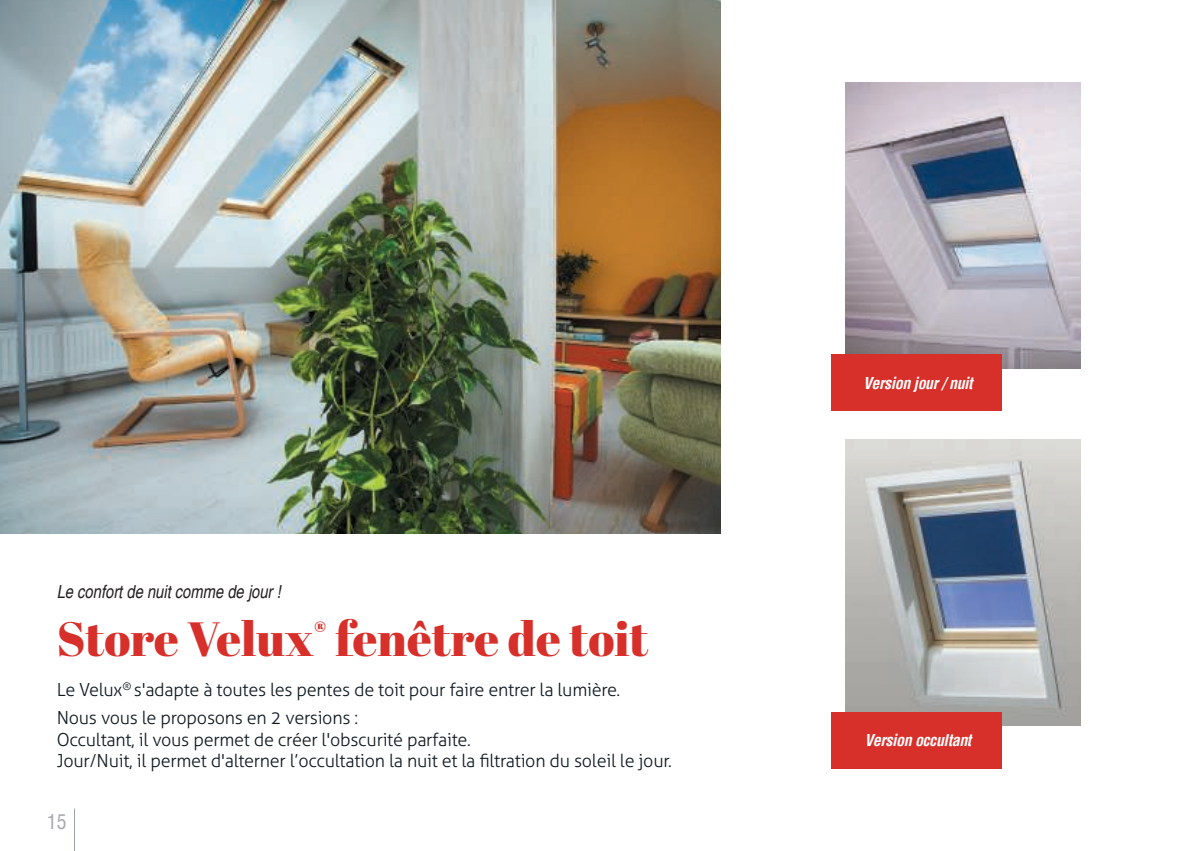
<style>
.page{position:relative;width:1191px;height:851px;background:#fff}
.page>*{position:absolute;margin:0;border:0;box-sizing:border-box;transform-origin:0 0}
.t1{font:48px "Abril Fatface";color:#d72f2a}
.t2{font:condensed 20px "Helvetica";color:#a8a9ad}
.t3{font:300 18px/28px "Aller";letter-spacing:-.015em;color:#101a21}
.t4{font:italic condensed 18px "Helvetica";color:#231f20}
.t5{font:italic 700 condensed 16px "Helvetica";letter-spacing:-.025em;color:#fff}
</style>
<div class="page">
<hr style="left:74px;top:808px;width:1px;height:42px;background:#99a4ab">
<img style="left:0;top:0;width:720px;height:533px">
<img style="left:845px;top:82px;width:235px;height:287px">
<div style="left:831px;top:354px;width:170px;height:57px;background:#d72f2a"></div>
<img style="left:845px;top:439px;width:235px;height:286px">
<div style="left:831px;top:711px;width:170px;height:57px;background:#d72f2a"></div>
<p class="t4" style="left:57px;top:585px;width:225px">Le confort de nuit comme de jour !</p>
<h1 class="t1" style="left:57px;top:618px;width:593px">Store Velux<sup>®</sup> fenêtre de toit</h1>
<p class="t3" style="left:57px;top:677px;width:565px">Le Velux <sup>®</sup> s'adapte à toutes les pentes de toit pour faire entrer la lumière.<br>Nous vous le proposons en 2 versions :</p>
<p class="t3" style="left:57px;top:730px;width:616px;line-height:21.6px">Occultant, il vous permet de créer l'obscurité parfaite.<br>Jour/Nuit, il permet d'alterner l’occultation la nuit et la filtration du soleil le jour.</p>
<p class="t2" style="left:47px;top:810px;width:21px">15</p>
<p class="t5" style="left:863px;top:376px;width:111px">Version jour / nuit</p>
<p class="t5" style="left:864px;top:733px;width:108px">Version occultant</p>
</div>
